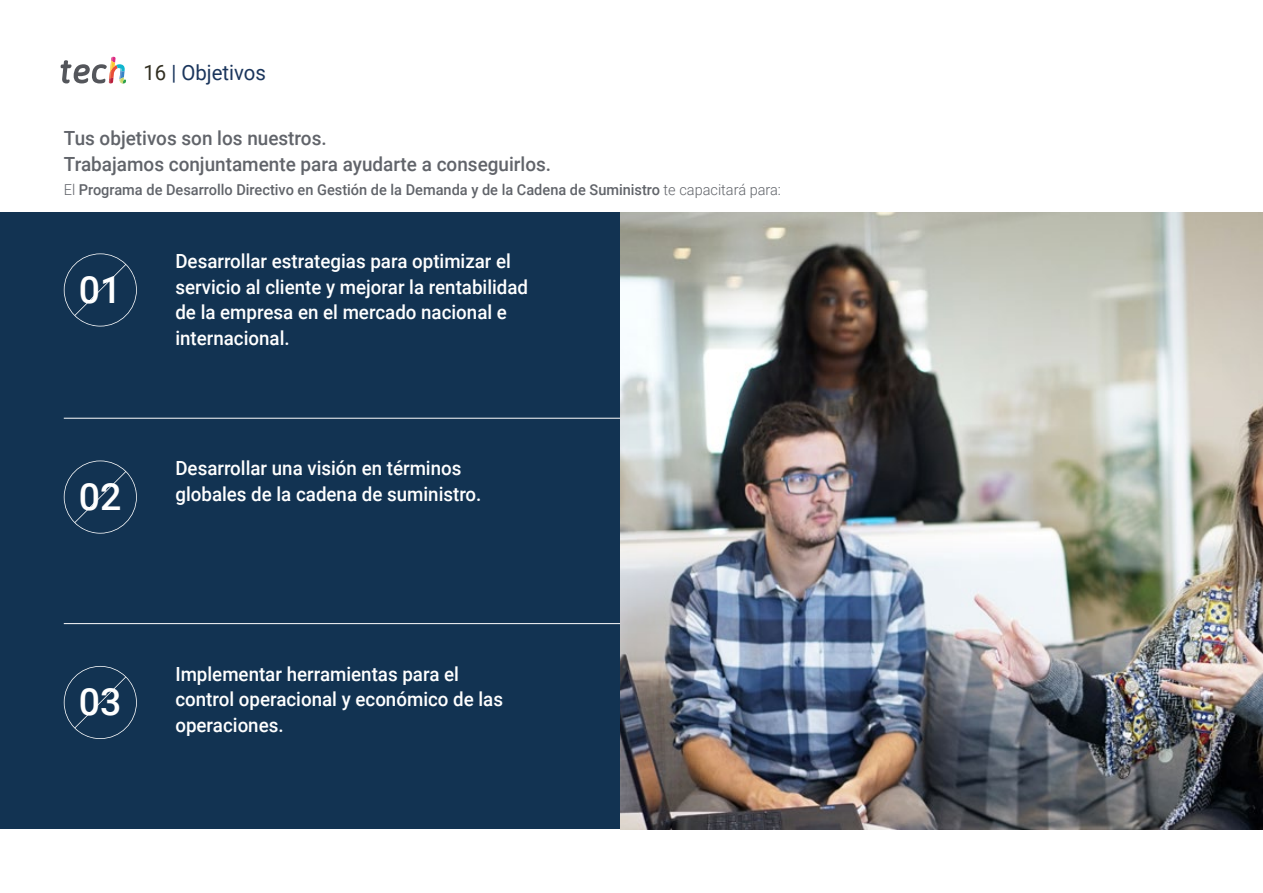
<style>
.page{position:relative;width:1263px;height:893px;background:#fff}
.page>*{position:absolute;margin:0;border:0;box-sizing:border-box;transform-origin:0 0}
.t1{font:500 37.5px "Roboto";color:#fff}
.t2{font:21px "Roboto";color:#1a355c}
.t3{font:500 19.5px/25.5px "Roboto";color:#fff;scale:.96 1}
.t4{font:500 19.5px/25.5px "Roboto";color:#61646a}
.t5{font:500 15px "Roboto";color:#61646a}
.s1{color:#312e20}
.s2{font-weight:300}
</style>
<div class="page">
<div style="left:0;top:213px;width:621px;height:616px;background:#123352"></div>
<svg style="left:64px;top:253px;width:73px;height:73px"></svg>
<svg style="left:64px;top:666px;width:73px;height:73px"></svg>
<svg style="left:64px;top:461px;width:73px;height:73px"></svg>
<hr style="left:64px;top:623px;width:1199px;height:1px;background:#fff">
<hr style="left:64px;top:418px;width:1199px;height:1px;background:#fff">
<img style="left:621px;top:213px;width:642px;height:616px">
<svg style="left:61px;top:57px;width:65px;height:27px"></svg>
<p class="t2" style="left:144px;top:57px;width:124px"><span class="s1">16</span> | Objetivos</p>
<p class="t4" style="left:64px;top:125px;width:489px">Tus objetivos son los nuestros.<br>Trabajamos conjuntamente para ayudarte a conseguirlos.</p>
<p class="t5" style="left:64px;top:179px;width:719px"><span class="s2">El</span> Programa de Desarrollo Directivo en Gestión de la Demanda y de la Cadena de Suministro <span class="s2">te capacitará para:</span></p>
<h1 class="t1" style="left:79px;top:263px;width:44px">01</h1>
<p class="t3" style="left:175px;top:248px;width:369px">Desarrollar estrategias para optimizar el servicio al cliente y mejorar la rentabilidad de la empresa en el mercado nacional e internacional.</p>
<p class="t3" style="left:175px;top:455px;width:299px">Desarrollar una visión en términos</p>
<h1 class="t1" style="left:79px;top:470px;width:44px">02</h1>
<p class="t3" style="left:175px;top:480px;width:320px">globales de la cadena de suministro.</p>
<h1 class="t1" style="left:79px;top:676px;width:44px">03</h1>
<p class="t3" style="left:175px;top:660px;width:343px">Implementar herramientas para el control operacional y económico de las operaciones.</p>
</div>
